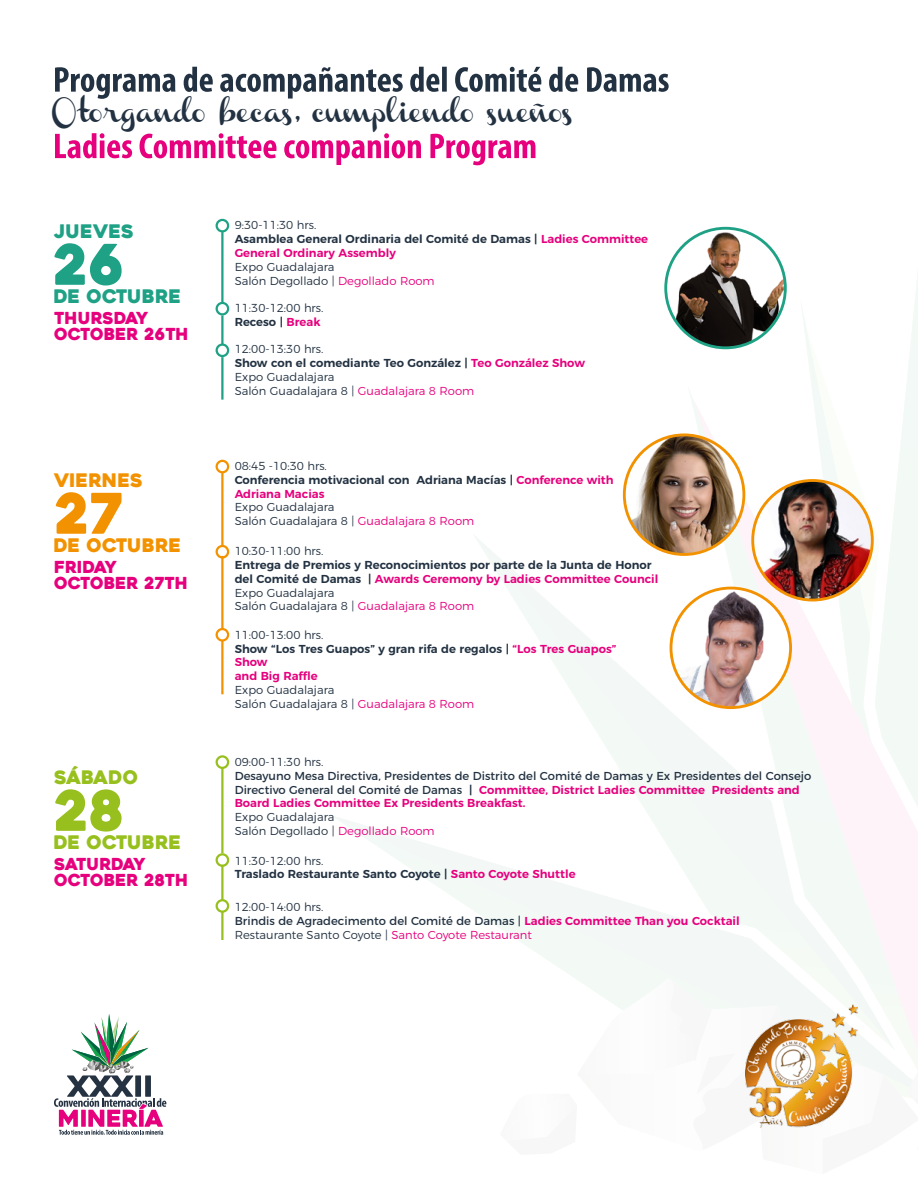
<style>
.page{position:relative;width:918px;height:1188px;background:#fff}
.page>*{position:absolute;margin:0;border:0;box-sizing:border-box;transform-origin:0 0}
.t1{font:55.8px "Heavitas";color:#1ea185}
.t2{font:55.8px "Heavitas";color:#97c01e}
.t3{font:55.8px "Heavitas";color:#f39200}
.t4{font:21px "Channel";color:#233242}
.t5{font:18.6px "Heavitas";color:#f39200}
.t6{font:18.6px "Heavitas";color:#1ea185}
.t7{font:18.6px "Heavitas";color:#97c01e}
.t8{font:16.5px/16.4px "Heavitas";color:#e6007d}
.t9{font:600 11.55px/13.8px "Montserrat";color:#233242}
.t10{font:300 11.55px/13.8px "Montserrat";color:#233242}
.t11{font:11.55px/13.8px "Montserrat";color:#233242}
.s1{font-weight:300}
.s2{color:#e6007d}
.s3{font-weight:600}
.s4{font-weight:600;color:#e6007d}
.s5{font-weight:300;color:#e6007d}
</style>
<div class="page">
<svg style="left:54px;top:1014px;width:112px;height:121px"></svg>
<svg style="left:334px;top:251px;width:584px;height:836px"></svg>
<svg style="left:55px;top:67px;width:614px;height:32px"></svg>
<svg style="left:55px;top:133px;width:480px;height:32px"></svg>
<hr style="left:221px;top:473px;width:3px;height:73px;background:#f39200">
<hr style="left:221px;top:556px;width:3px;height:73px;background:#f39200">
<hr style="left:221px;top:641px;width:3px;height:53px;background:#f39200">
<hr style="left:221px;top:232px;width:3px;height:71px;background:#1ea185">
<div style="left:216px;top:219px;width:13px;height:14px;border:2px solid #1ea185;border-radius:50%"></div>
<div style="left:216px;top:302px;width:13px;height:14px;border:2px solid #1ea185;border-radius:50%"></div>
<hr style="left:221px;top:316px;width:3px;height:29px;background:#1ea185">
<div style="left:216px;top:343px;width:13px;height:14px;border:2px solid #1ea185;border-radius:50%"></div>
<hr style="left:221px;top:357px;width:3px;height:43px;background:#1ea185">
<img style="left:666px;top:228px;width:119px;height:120px;border-radius:60px">
<div style="left:664px;top:227px;width:123px;height:122px;border:3px solid #1ea185;border-radius:50%"></div>
<div style="left:216px;top:460px;width:13px;height:13px;border:2px solid #f39200;border-radius:50%"></div>
<div style="left:216px;top:545px;width:13px;height:14px;border:2px solid #f39200;border-radius:50%"></div>
<div style="left:216px;top:628px;width:13px;height:14px;border:2px solid #f39200;border-radius:50%"></div>
<img style="left:626px;top:436px;width:118px;height:118px">
<div style="left:623px;top:433px;width:122px;height:123px;border:3px solid #f39200;border-radius:50%"></div>
<img style="left:753px;top:481px;width:119px;height:119px">
<div style="left:751px;top:479px;width:123px;height:122px;border:3px solid #f39200;border-radius:50%"></div>
<img style="left:671px;top:588px;width:120px;height:120px;border-radius:60px">
<div style="left:670px;top:587px;width:122px;height:122px;border:3px solid #f39200;border-radius:50%"></div>
<hr style="left:221px;top:768px;width:3px;height:85px;background:#97c01e">
<hr style="left:221px;top:865px;width:3px;height:35px;background:#97c01e">
<hr style="left:221px;top:912px;width:3px;height:28px;background:#97c01e">
<div style="left:216px;top:755px;width:13px;height:14px;border:2px solid #97c01e;border-radius:50%"></div>
<div style="left:216px;top:853px;width:13px;height:14px;border:2px solid #97c01e;border-radius:50%"></div>
<div style="left:216px;top:899px;width:13px;height:14px;border:2px solid #97c01e;border-radius:50%"></div>
<img style="left:745px;top:1004px;width:113px;height:124px">
<h2 class="t4" style="left:52px;top:103px;width:524px">Otorgando becas, cumpliendo sueños</h2>
<h3 class="t6" style="left:54px;top:220px;width:81px">JUEVES</h3>
<h1 class="t1" style="left:53px;top:230px;width:74px">26</h1>
<h3 class="t6" style="left:53px;top:285px;width:129px">DE OCTUBRE</h3>
<h3 class="t8" style="left:54px;top:310px;width:136px">THURSDAY<br>OCTOBER 26TH</h3>
<h3 class="t5" style="left:54px;top:469px;width:90px">VIERNES</h3>
<h1 class="t3" style="left:54px;top:479px;width:71px">27</h1>
<h3 class="t5" style="left:53px;top:534px;width:129px">DE OCTUBRE</h3>
<h3 class="t8" style="left:54px;top:559px;width:135px">FRIDAY<br>OCTOBER 27TH</h3>
<h3 class="t7" style="left:54px;top:766px;width:85px">SÁBADO</h3>
<h1 class="t2" style="left:54px;top:776px;width:72px">28</h1>
<h3 class="t7" style="left:53px;top:831px;width:129px">DE OCTUBRE</h3>
<h3 class="t8" style="left:54px;top:856px;width:136px">SATURDAY<br>OCTOBER 28TH</h3>
<p class="t9" style="left:235px;top:217px;width:415px"><span class="s1">9:30-11:30 hrs.<br></span>Asamblea General Ordinaria del Comité de Damas | <span class="s2">Ladies Committee<br>General Ordinary Assembly</span></p>
<p class="t10" style="left:235px;top:259px;width:201px">Expo Guadalajara<br>Salón Degollado | <span class="s2">Degollado Room</span></p>
<p class="t10" style="left:235px;top:300px;width:90px">11:30-12:00 hrs.<br><span class="s3">Receso |</span> <span class="s4">Break</span></p>
<p class="t10" style="left:235px;top:341px;width:352px">12:00-13:30 hrs.<br><span class="s3">Show con el comediante Teo González |</span> <span class="s4">Teo González Show<br></span>Expo Guadalajara<br>Salón Guadalajara 8 | <span class="s2">Guadalajara 8 Room</span></p>
<p class="t9" style="left:235px;top:458px;width:380px"><span class="s1">08:45 -10:30 hrs.<br></span>Conferencia motivacional con Adriana Macías | <span class="s2">Conference with<br>Adriana Macias</span></p>
<p class="t10" style="left:235px;top:499px;width:241px">Expo Guadalajara<br>Salón Guadalajara 8 | <span class="s2">Guadalajara 8 Room</span></p>
<p class="t10" style="left:235px;top:543px;width:90px">10:30-11:00 hrs.</p>
<p class="t9" style="left:235px;top:557px;width:425px">Entrega de Premios y Reconocimientos por parte de la Junta de Honor del Comité de Damas | <span class="s2">Awards Ceremony by Ladies Committee Council </span><span class="s1">Expo Guadalajara<br>Salón Guadalajara 8 |</span> <span class="s5">Guadalajara 8 Room</span></p>
<p class="t9" style="left:235px;top:627px;width:383px"><span class="s1">11:00-13:00 hrs.<br></span>Show “Los Tres Guapos” y gran rifa de regalos | <span class="s2">“Los Tres Guapos”<br>Show<br>and Big Raffle</span></p>
<p class="t10" style="left:235px;top:682px;width:241px">Expo Guadalajara<br>Salón Guadalajara 8 | <span class="s2">Guadalajara 8 Room</span></p>
<p class="t10" style="left:235px;top:754px;width:90px">09:00-11:30 hrs.</p>
<p class="t11" style="left:235px;top:768px;width:578px">Desayuno Mesa Directiva, Presidentes de Distrito del Comité de Damas y Ex Presidentes del Consejo<br>Directivo General del Comité de Damas <span class="s3">|</span> <span class="s4">Committee, District Ladies Committee Presidents and<br>Board Ladies Committee Ex Presidents Breakfast.</span></p>
<p class="t10" style="left:235px;top:809px;width:201px">Expo Guadalajara<br>Salón Degollado | <span class="s2">Degollado Room</span></p>
<p class="t9" style="left:235px;top:853px;width:342px"><span class="s1">11:30-12:00 hrs.<br></span>Traslado Restaurante Santo Coyote | <span class="s2">Santo Coyote Shuttle</span></p>
<p class="t11" style="left:235px;top:899px;width:507px"><span class="s1">12:00-14:00 hrs.<br></span>Brindis de Agradecimento del Comité de Damas | <span class="s4">Ladies Committee Than you Cocktail<br></span><span class="s1">Restaurante Santo Coyote |</span> <span class="s5">Santo Coyote Restaurant</span></p>
</div>
